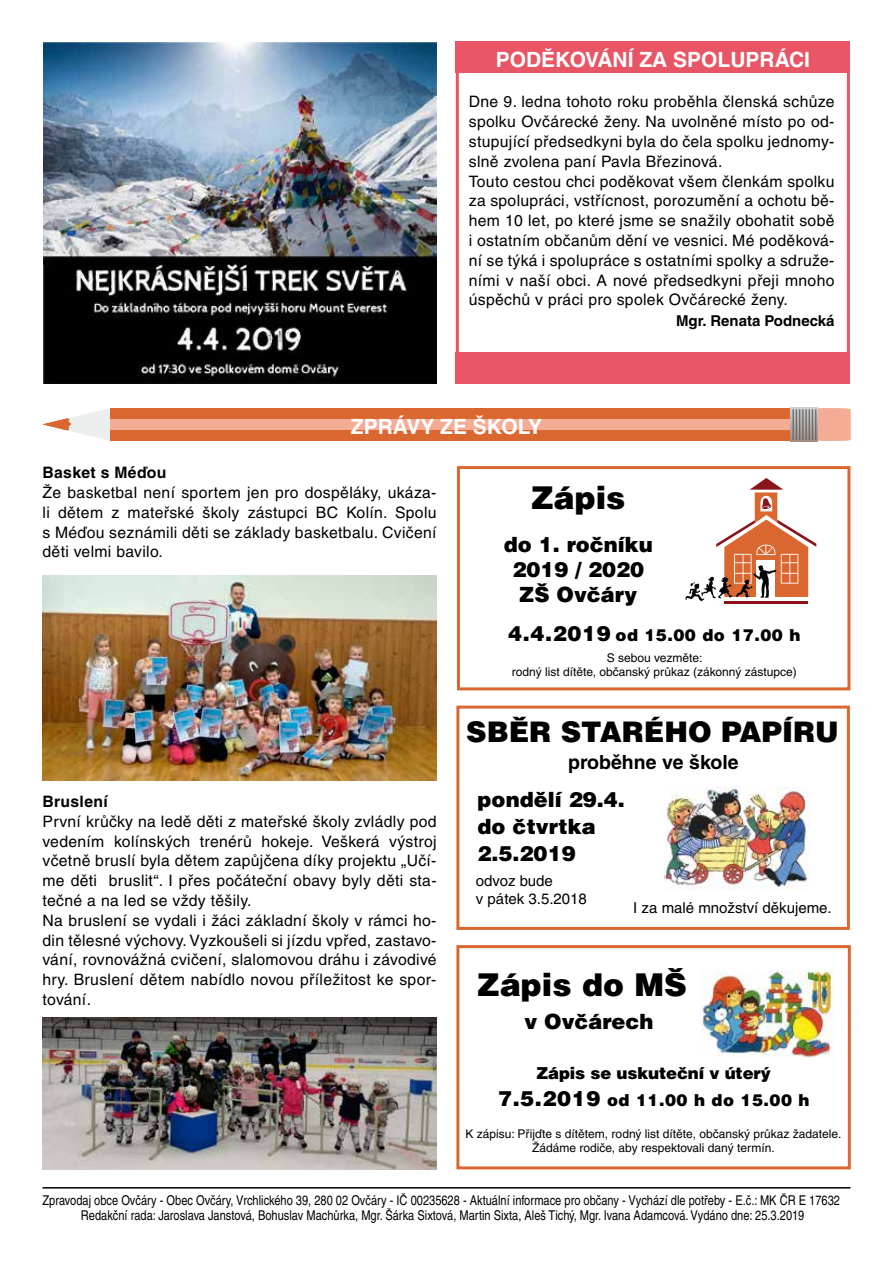
<style>
.page{position:relative;width:893px;height:1263px;background:#fff}
.page>*{position:absolute;margin:0;border:0;box-sizing:border-box;transform-origin:0 0}
.t1{font:900 31.5px "Helvetica CE";color:#000}
.t2{font:900 28.35px "Helvetica CE";color:#000}
.t3{font:900 21px/25.2px "Helvetica CE";color:#000;text-align:center}
.t4{font:700 21px "Helvetica CE";color:#fff}
.t5{font:700 19.5px "Helvetica CE";color:#000}
.t6{font:900 16.5px/27px "Helvetica CE";letter-spacing:-.01em;color:#000;text-align:center}
.t7{font:900 16.5px "Helvetica CE";letter-spacing:.03em;color:#000}
.t8{font:15.75px/19.8px "Helvetica CE";letter-spacing:.02em;color:#000}
.t9{font:700 15.75px "Helvetica CE";letter-spacing:.02em;color:#000}
.t10{font:15px/18px "Helvetica CE";color:#000}
.t11{font:700 15px "Helvetica CE";color:#000}
.t12{font:condensed 13.5px/15px "Helvetica CE";color:#000;text-align:center}
.t13{font:12px/14.4px "Helvetica CE";color:#000;text-align:center}
.s1{font-size:21px}
</style>
<div class="page">
<hr style="left:43px;top:1187px;width:807px;height:1px;background:#000">
<img style="left:43px;top:576px;width:394px;height:204px">
<img style="left:43px;top:1017px;width:394px;height:152px">
<div style="left:457px;top:466px;width:393px;height:224px;border:3px solid #db6730"></div>
<div style="left:456px;top:706px;width:394px;height:224px;border:3px solid #db6730"></div>
<img style="left:664px;top:786px;width:145px;height:104px">
<div style="left:456px;top:945px;width:395px;height:224px;border:3px solid #db6730"></div>
<img style="left:701px;top:971px;width:132px;height:86px">
<img style="left:43px;top:43px;width:394px;height:341px">
<div style="left:456px;top:41px;width:394px;height:32px;background:#e85666"></div>
<div style="left:456px;top:352px;width:394px;height:32px;background:#e85666"></div>
<hr style="left:456px;top:56px;width:3px;height:306px;background:#e85666">
<hr style="left:847px;top:56px;width:3px;height:306px;background:#e85666">
<hr style="left:724px;top:601px;width:84px;height:3px;background:#89151a">
<svg style="left:685px;top:478px;width:131px;height:123px"></svg>
<svg style="left:818px;top:408px;width:32px;height:33px"></svg>
<svg style="left:43px;top:408px;width:67px;height:33px"></svg>
<div style="left:110px;top:409px;width:680px;height:32px;background:#db6730"></div>
<div style="left:110px;top:419px;width:680px;height:11px;background:#f5ac95"></div>
<div style="left:110px;top:408px;width:680px;height:11px;background:#db6730"></div>
<svg style="left:790px;top:408px;width:28px;height:33px"></svg>
<hr style="left:815px;top:409px;width:1px;height:31px;background:#6b6c6e">
<hr style="left:812px;top:409px;width:1px;height:31px;background:#6b6c6e">
<hr style="left:809px;top:409px;width:1px;height:31px;background:#6b6c6e">
<hr style="left:806px;top:409px;width:1px;height:31px;background:#6b6c6e">
<hr style="left:803px;top:409px;width:1px;height:31px;background:#6b6c6e">
<hr style="left:799px;top:409px;width:1px;height:31px;background:#6b6c6e">
<hr style="left:796px;top:409px;width:1px;height:31px;background:#6b6c6e">
<hr style="left:793px;top:409px;width:1px;height:31px;background:#6b6c6e">
<h3 class="t4" style="left:496px;top:47px;width:316px">PODĚKOVÁNÍ ZA SPOLUPRÁCI</h3>
<p class="t8" style="left:469px;top:92px;width:367px">Dne 9. ledna tohoto roku proběhla členská schůze spolku Ovčárecké ženy. Na uvolněné místo po od&shy;stupující předsedkyni byla do čela spolku jednomy&shy;slně zvolena paní Pavla Březinová.<br>Touto cestou chci poděkovat všem členkám spolku za spolupráci, vstřícnost, porozumění a ochotu bě&shy;hem 10 let, po které jsme se snažily obohatit sobě i ostatním občanům dění ve vesnici. Mé poděková&shy;ní se týká i spolupráce s ostatními spolky a sdruže&shy;ními v naší obci. A nové předsedkyni přeji mnoho úspěchů v práci pro spolek Ovčárecké ženy.</p>
<p class="t11" style="left:676px;top:312px;width:160px">Mgr. Renata Podnecká</p>
<h3 class="t4" style="left:351px;top:415px;width:193px">ZPRÁVY ZE ŠKOLY</h3>
<p class="t9" style="left:43px;top:464px;width:125px">Basket s Méďou</p>
<p class="t8" style="left:43px;top:483px;width:396px;text-align:justify">Že basketbal není sportem jen pro dospěláky, ukáza&shy;li dětem z mateřské školy zástupci BC Kolín. Spolu s Méďou seznámili děti se základy basketbalu. Cvičení děti velmi bavilo.</p>
<p class="t9" style="left:43px;top:792px;width:67px">Bruslení</p>
<p class="t8" style="left:43px;top:811px;width:396px">První krůčky na ledě děti z mateřské školy zvládly pod vedením kolínských trenérů hokeje. Veškerá výstroj včetně bruslí byla dětem zapůjčena díky projektu „Učí&shy;me děti bruslit“. I přes počáteční obavy byly děti sta&shy;tečné a na led se vždy těšily.<br>Na bruslení se vydali i žáci základní školy v rámci ho&shy;din tělesné výchovy. Vyzkoušeli si jízdu vpřed, zastavo&shy;vání, rovnovážná cvičení, slalomovou dráhu i závodivé hry. Bruslení dětem nabídlo novou příležitost ke spor&shy;tování.</p>
<h1 class="t1" style="left:531px;top:479px;width:96px">Zápis</h1>
<h3 class="t3" style="left:504px;top:532px;width:150px">do 1. ročníku<br>2019 / 2020<br>ZŠ Ovčáry</h3>
<p class="t7" style="left:508px;top:626px;width:294px"><span class="s1">4.4.2019</span> od 15.00 do 17.00 h</p>
<p class="t13" style="left:512px;top:651px;width:286px">S sebou vezměte:<br>rodný list dítěte, občanský průkaz (zákonný zástupce)</p>
<h2 class="t2" style="left:466px;top:715px;width:374px">SBĚR STARÉHO PAPÍRU</h2>
<p class="t5" style="left:568px;top:751px;width:172px">proběhne ve škole</p>
<h3 class="t3" style="left:478px;top:786px;width:149px;line-height:27px;text-align:left">pondělí 29.4. do čtvrtka<br>2.5.2019</h3>
<p class="t10" style="left:476px;top:872px;width:112px">odvoz bude<br>v pátek 3.5.2018</p>
<p class="t10" style="left:633px;top:898px;width:200px">I za malé množství děkujeme.</p>
<h1 class="t1" style="left:477px;top:967px;width:211px">Zápis do MŠ</h1>
<h3 class="t3" style="left:524px;top:1009px;width:131px">v Ovčárech</h3>
<p class="t6" style="left:498px;top:1059px;width:313px">Zápis se uskuteční v úterý<br><span class="s1">7.5.2019</span> od 11.00 h do 15.00 h</p>
<p class="t13" style="left:465px;top:1126px;width:377px">K zápisu: Přijďte s dítětem, rodný list dítěte, občanský průkaz žadatele.<br>Žádáme rodiče, aby respektovali daný termín.</p>
<p class="t12" style="left:43px;top:1193px;width:799px">Zpravodaj obce Ovčáry - Obec Ovčáry, Vrchlického 39, 280 02 Ovčáry - IČ 00235628 - Aktuální informace pro občany - Vychází dle potřeby - E.č.: MK ČR E 17632<br>Redakční rada: Jaroslava Janstová, Bohuslav Machůrka, Mgr. Šárka Sixtová, Martin Sixta, Aleš Tichý, Mgr. Ivana Adamcová. Vydáno dne: 25.3.2019</p>
</div>
